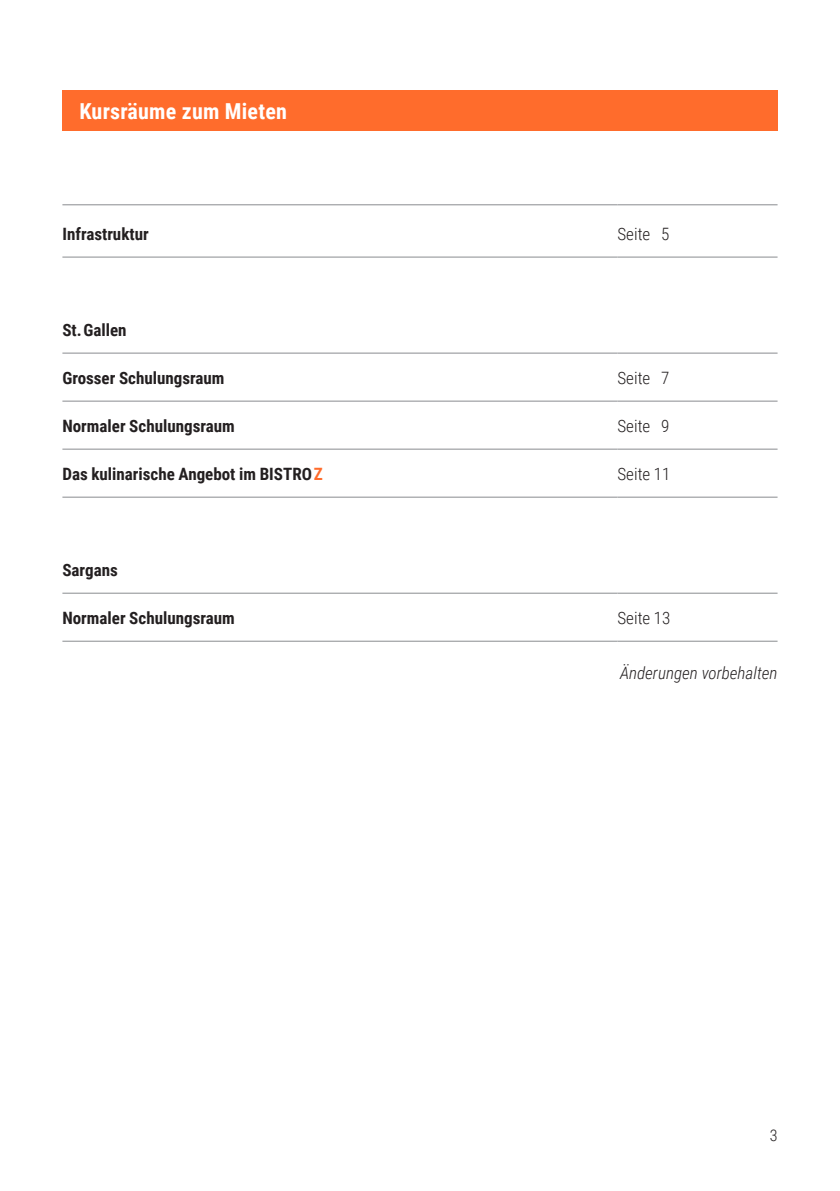
<style>
.page{position:relative;width:840px;height:1191px;background:#fff}
.page>*{position:absolute;margin:0;border:0;box-sizing:border-box;transform-origin:0 0}
.t1{font:700 22px "Roboto Condensed";letter-spacing:.01em;color:#fff}
._04_Grundtext{font:700 17px "Roboto Condensed";color:#231f20}
._04_Grundtext-2{font:300 17px "Roboto Condensed";color:#231f20}
.t2{font:italic 300 17px "Roboto Condensed";color:#231f20}
.t3{font:300 16px "Roboto Condensed";color:#231f20}
.s1{color:#ff6c2c}
</style>
<div class="page">
<div style="left:62px;top:91px;width:715px;height:40px;background:#ff6c2c"></div>
<hr style="left:62px;top:256px;width:555px;height:2px;background:#9d9fa2">
<hr style="left:617px;top:256px;width:160px;height:2px;background:#9d9fa2">
<hr style="left:62px;top:352px;width:555px;height:2px;background:#9d9fa2">
<hr style="left:617px;top:352px;width:160px;height:2px;background:#9d9fa2">
<hr style="left:62px;top:400px;width:555px;height:2px;background:#9d9fa2">
<hr style="left:617px;top:400px;width:160px;height:2px;background:#9d9fa2">
<hr style="left:62px;top:448px;width:555px;height:2px;background:#9d9fa2">
<hr style="left:617px;top:448px;width:160px;height:2px;background:#9d9fa2">
<hr style="left:62px;top:496px;width:555px;height:2px;background:#9d9fa2">
<hr style="left:617px;top:496px;width:160px;height:2px;background:#9d9fa2">
<hr style="left:62px;top:592px;width:555px;height:2px;background:#9d9fa2">
<hr style="left:617px;top:592px;width:160px;height:2px;background:#9d9fa2">
<hr style="left:62px;top:640px;width:555px;height:2px;background:#9d9fa2">
<hr style="left:617px;top:640px;width:160px;height:2px;background:#9d9fa2">
<hr style="left:62px;top:204px;width:555px;height:1px;background:#9d9fa2">
<hr style="left:617px;top:204px;width:160px;height:1px;background:#9d9fa2">
<p class="t1" style="left:79px;top:95px;width:209px">Kursräume zum Mieten</p>
<p class="_04_Grundtext" style="left:62px;top:222px;width:88px">Infrastruktur</p>
<p class="_04_Grundtext-2" style="left:617px;top:222px;width:53px">Seite 5</p>
<p class="_04_Grundtext" style="left:62px;top:318px;width:66px">St. Gallen</p>
<p class="_04_Grundtext" style="left:62px;top:366px;width:163px">Grosser Schulungsraum</p>
<p class="_04_Grundtext-2" style="left:617px;top:366px;width:53px">Seite 7</p>
<p class="_04_Grundtext" style="left:62px;top:414px;width:174px">Normaler Schulungsraum</p>
<p class="_04_Grundtext-2" style="left:617px;top:414px;width:53px">Seite 9</p>
<p class="_04_Grundtext" style="left:62px;top:462px;width:262px">Das kulinarische Angebot im BISTRO <span class="s1">Z</span></p>
<p class="_04_Grundtext-2" style="left:617px;top:462px;width:54px">Seite 11</p>
<p class="_04_Grundtext" style="left:62px;top:558px;width:57px">Sargans</p>
<p class="_04_Grundtext" style="left:62px;top:606px;width:174px">Normaler Schulungsraum</p>
<p class="_04_Grundtext-2" style="left:617px;top:606px;width:54px">Seite 13</p>
<p class="t2" style="left:619px;top:661px;width:159px">Änderungen vorbehalten</p>
<p class="t3" style="left:769px;top:1123px;width:9px">3</p>
</div>
